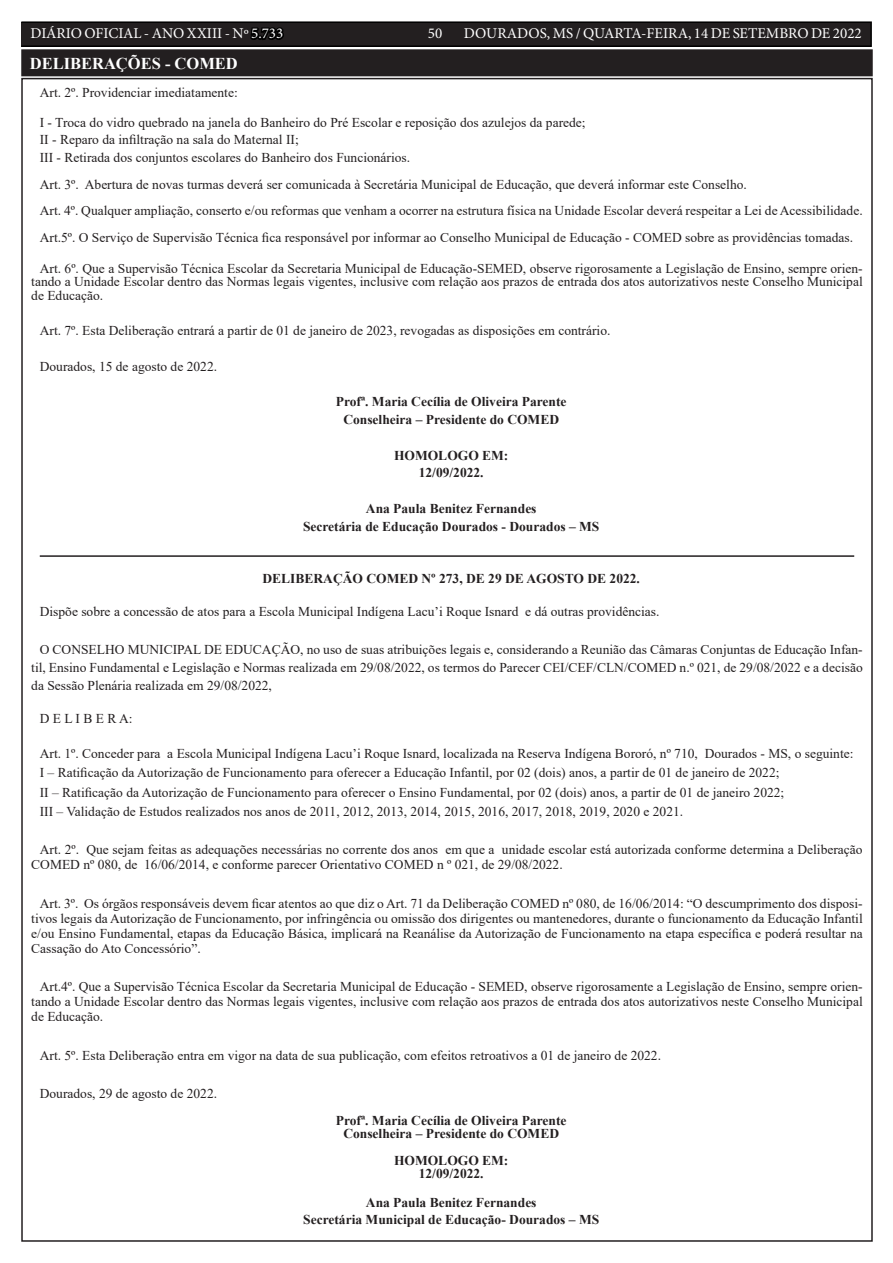
<style>
.page{position:relative;width:893px;height:1263px;background:#fff}
.page>*{position:absolute;margin:0;border:0;box-sizing:border-box;transform-origin:0 0}
.TEXTO{font:700 16.5px "Times New Roman";color:#fff}
.t1{font:15px "Minion Pro";color:#fff}
.TEXTO-2{font:13.5px/15px "Times New Roman";color:#231f20;text-align:justify}
.TEXTO-3{font:700 13.5px "Times New Roman";color:#231f20}
.s1{color:#000}
</style>
<div class="page">
<div style="left:21px;top:22px;width:850px;height:24px;background:#231f20"></div>
<div style="left:21px;top:21px;width:851px;height:26px;border:2px solid #000"></div>
<hr style="left:40px;top:555px;width:814px;height:2px;background:#231f20">
<div style="left:23px;top:51px;width:848px;height:23px;background:#231f20"></div>
<div style="left:21px;top:49px;width:852px;height:27px;border:4px solid #231f20"></div>
<p class="t1" style="left:31px;top:24px;width:254px">DIÁRIO OFICIAL - ANO XXIII - Nº <span class="s1">5.733</span></p>
<p class="t1" style="left:428px;top:24px;width:16px">50</p>
<p class="t1" style="left:464px;top:24px;width:399px">DOURADOS, MS / QUARTA-FEIRA, 14 DE SETEMBRO DE 2022</p>
<p class="TEXTO" style="left:30px;top:52px;width:210px">DELIBERAÇÕES - COMED</p>
<p class="TEXTO-2" style="left:40px;top:85px;width:200px">Art. 2º. Providenciar imediatamente:</p>
<p class="TEXTO-2" style="left:40px;top:114px;width:547px">I - Troca do vidro quebrado na janela do Banheiro do Pré Escolar e reposição dos azulejos da parede;</p>
<p class="TEXTO-2" style="left:40px;top:132px;width:261px">II - Reparo da infiltração na sala do Maternal II;</p>
<p class="TEXTO-2" style="left:40px;top:150px;width:372px">III - Retirada dos conjuntos escolares do Banheiro dos Funcionários.</p>
<p class="TEXTO-2" style="left:40px;top:176px;width:709px">Art. 3º. Abertura de novas turmas deverá ser comunicada à Secretária Municipal de Educação, que deverá informar este Conselho.</p>
<p class="TEXTO-2" style="left:40px;top:203px;width:824px">Art. 4º. Qualquer ampliação, conserto e/ou reformas que venham a ocorrer na estrutura física na Unidade Escolar deverá respeitar a Lei de Acessibilidade.</p>
<p class="TEXTO-2" style="left:40px;top:229px;width:815px">Art.5º. O Serviço de Supervisão Técnica fica responsável por informar ao Conselho Municipal de Educação - COMED sobre as providências tomadas.</p>
<p class="TEXTO-2" style="left:31px;top:261px;width:833px;line-height:13.5px;text-indent:9px">Art. 6º. Que a Supervisão Técnica Escolar da Secretaria Municipal de Educação-SEMED, observe rigorosamente a Legislação de Ensino, sempre orien&shy;tando a Unidade Escolar dentro das Normas legais vigentes, inclusive com relação aos prazos de entrada dos atos autorizativos neste Conselho Municipal de Educação.</p>
<p class="TEXTO-2" style="left:40px;top:323px;width:572px">Art. 7º. Esta Deliberação entrará a partir de 01 de janeiro de 2023, revogadas as disposições em contrário.</p>
<p class="TEXTO-2" style="left:40px;top:358px;width:179px">Dourados, 15 de agosto de 2022.</p>
<p class="TEXTO-3" style="left:336px;top:392px;width:232px">Profª. Maria Cecília de Oliveira Parente</p>
<p class="TEXTO-3" style="left:343px;top:410px;width:217px">Conselheira – Presidente do COMED</p>
<p class="TEXTO-3" style="left:394px;top:445px;width:116px">HOMOLOGO EM:</p>
<p class="TEXTO-3" style="left:419px;top:463px;width:66px">12/09/2022.</p>
<p class="TEXTO-3" style="left:366px;top:499px;width:172px">Ana Paula Benitez Fernandes</p>
<p class="TEXTO-3" style="left:303px;top:516px;width:298px">Secretária de Educação Dourados - Dourados – MS</p>
<p class="TEXTO-3" style="left:263px;top:569px;width:379px">DELIBERAÇÃO COMED Nº 273, DE 29 DE AGOSTO DE 2022.</p>
<p class="TEXTO-2" style="left:40px;top:603px;width:621px">Dispõe sobre a concessão de atos para a Escola Municipal Indígena Lacu’i Roque Isnard e dá outras providências.</p>
<p class="TEXTO-2" style="left:31px;top:640px;width:833px;line-height:18px;text-indent:9px">O CONSELHO MUNICIPAL DE EDUCAÇÃO, no uso de suas atribuições legais e, considerando a Reunião das Câmaras Conjuntas de Educação Infan&shy;til, Ensino Fundamental e Legislação e Normas realizada em 29/08/2022, os termos do Parecer CEI/CEF/CLN/COMED n.º 021, de 29/08/2022 e a decisão da Sessão Plenária realizada em 29/08/2022,</p>
<p class="TEXTO-2" style="left:40px;top:710px;width:94px">D E L I B E R A:</p>
<p class="TEXTO-2" style="left:40px;top:746px;width:815px">Art. 1º. Conceder para a Escola Municipal Indígena Lacu’i Roque Isnard, localizada na Reserva Indígena Bororó, nº 710, Dourados - MS, o seguinte:</p>
<p class="TEXTO-2" style="left:40px;top:765px;width:741px">I – Ratificação da Autorização de Funcionamento para oferecer a Educação Infantil, por 02 (dois) anos, a partir de 01 de janeiro de 2022;</p>
<p class="TEXTO-2" style="left:40px;top:784px;width:746px">II – Ratificação da Autorização de Funcionamento para oferecer o Ensino Fundamental, por 02 (dois) anos, a partir de 01 de janeiro 2022;</p>
<p class="TEXTO-2" style="left:40px;top:803px;width:645px">III – Validação de Estudos realizados nos anos de 2011, 2012, 2013, 2014, 2015, 2016, 2017, 2018, 2019, 2020 e 2021.</p>
<p class="TEXTO-2" style="left:31px;top:842px;width:833px;text-indent:9px">Art. 2º. Que sejam feitas as adequações necessárias no corrente dos anos em que a unidade escolar está autorizada conforme determina a Deliberação<br>COMED nº 080, de 16/06/2014, e conforme parecer Orientativo COMED n º 021, de 29/08/2022.</p>
<p class="TEXTO-2" style="left:31px;top:895px;width:833px;text-indent:9px">Art. 3º. Os órgãos responsáveis devem ficar atentos ao que diz o Art. 71 da Deliberação COMED nº 080, de 16/06/2014: “O descumprimento dos disposi&shy;tivos legais da Autorização de Funcionamento, por infringência ou omissão dos dirigentes ou mantenedores, durante o funcionamento da Educação Infantil e/ou Ensino Fundamental, etapas da Educação Básica, implicará na Reanálise da Autorização de Funcionamento na etapa específica e poderá resultar na Cassação do Ato Concessório”.</p>
<p class="TEXTO-2" style="left:31px;top:979px;width:833px;text-indent:9px">Art.4º. Que a Supervisão Técnica Escolar da Secretaria Municipal de Educação - SEMED, observe rigorosamente a Legislação de Ensino, sempre orien&shy;tando a Unidade Escolar dentro das Normas legais vigentes, inclusive com relação aos prazos de entrada dos atos autorizativos neste Conselho Municipal de Educação.</p>
<p class="TEXTO-2" style="left:40px;top:1047px;width:623px">Art. 5º. Esta Deliberação entra em vigor na data de sua publicação, com efeitos retroativos a 01 de janeiro de 2022.</p>
<p class="TEXTO-2" style="left:40px;top:1086px;width:179px">Dourados, 29 de agosto de 2022.</p>
<p class="TEXTO-3" style="left:336px;top:1111px;width:232px">Profª. Maria Cecília de Oliveira Parente</p>
<p class="TEXTO-3" style="left:343px;top:1124px;width:217px">Conselheira – Presidente do COMED</p>
<p class="TEXTO-3" style="left:394px;top:1150px;width:116px">HOMOLOGO EM:</p>
<p class="TEXTO-3" style="left:419px;top:1164px;width:66px">12/09/2022.</p>
<p class="TEXTO-3" style="left:366px;top:1193px;width:172px">Ana Paula Benitez Fernandes</p>
<p class="TEXTO-3" style="left:303px;top:1209px;width:297px">Secretária Municipal de Educação- Dourados – MS</p>
</div>
